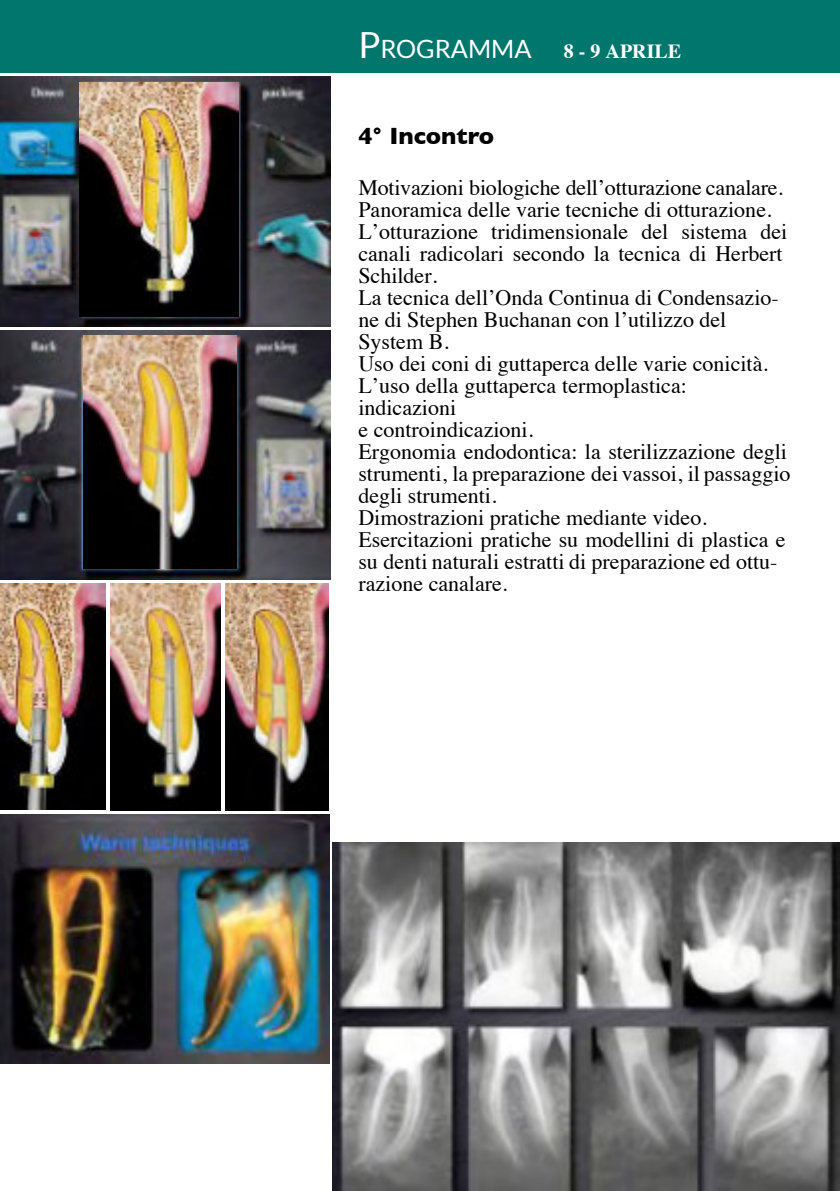
<style>
.page{position:relative;width:840px;height:1191px;background:#fff}
.page>*{position:absolute;margin:0;border:0;box-sizing:border-box;transform-origin:0 0}
.t1{font:25.2px "Lato";color:#fff}
.t2{font:700 24px "Gill Sans";color:#000}
.t3{font:22px/22px "Times";color:#000}
.t4{font:700 20px "Times";color:#fff}
.s1{font-size:36px}
</style>
<div class="page">
<img style="left:332px;top:842px;width:507px;height:349px">
<div style="left:0;top:0;width:839px;height:73px;background:#00766d"></div>
<img style="left:0;top:77px;width:330px;height:249px">
<img style="left:0;top:330px;width:330px;height:250px">
<img style="left:0;top:815px;width:329px;height:248px">
<img style="left:79px;top:83px;width:160px;height:233px">
<img style="left:0;top:583px;width:106px;height:227px">
<img style="left:225px;top:584px;width:103px;height:227px">
<img style="left:84px;top:335px;width:153px;height:234px">
<img style="left:110px;top:583px;width:110px;height:227px">
<p class="t1" style="left:358px;top:37px;width:175px"><span class="s1">P</span>ROGRAMMA</p>
<p class="t4" style="left:564px;top:43px;width:119px">8 - 9 APRILE</p>
<p class="t2" style="left:358px;top:128px;width:137px">4° Incontro</p>
<p class="t3" style="left:358px;top:178px;width:433px">Motivazioni biologiche dell’otturazione canalare.<br>Panoramica delle varie tecniche di otturazione.<br>L’otturazione tridimensionale del sistema dei canali radicolari secondo la tecnica di Herbert Schilder.<br>La tecnica dell’Onda Continua di Condensazio&shy;ne di Stephen Buchanan con l’utilizzo del System B.<br>Uso dei coni di guttaperca delle varie conicità.<br>L’uso della guttaperca termoplastica:<br>indicazioni<br>e controindicazioni.<br>Ergonomia endodontica: la sterilizzazione degli strumenti, la preparazione dei vassoi, il passaggio degli strumenti.<br>Dimostrazioni pratiche mediante video.<br>Esercitazioni pratiche su modellini di plastica e su denti naturali estratti di preparazione ed ottu&shy;razione canalare.</p>
</div>
